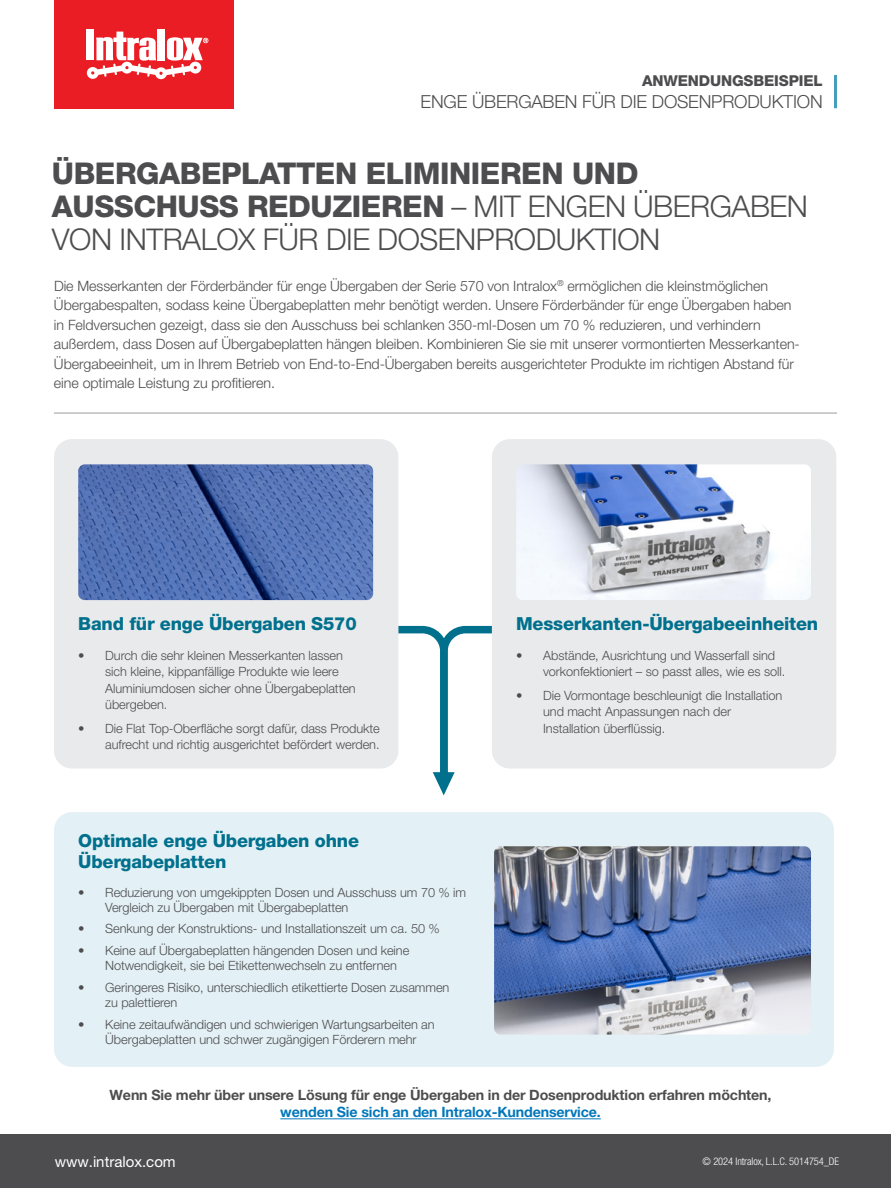
<style>
.page{position:relative;width:891px;height:1188px;background:#fff}
.page>*{position:absolute;margin:0;border:0;box-sizing:border-box;transform-origin:0 0}
.t1{font:300 30px/33px "Helvetica Neue LT Pro";letter-spacing:-.015em;color:#4d4d4f}
.t2{font:800 18px/21px "Helvetica Neue LT Pro";letter-spacing:-.01em;color:#00708d}
.t3{font:300 18px "Helvetica Neue LT Pro";letter-spacing:-.01em;color:#4d4d4f}
.t4{font:800 15px "Helvetica Neue LT Pro";letter-spacing:-.01em;color:#4d4d4f}
.t5{font:15px "Helvetica Neue LT Pro";color:#fff}
.t6{font:300 14.25px/19.5px "Helvetica Neue LT Pro";letter-spacing:-.005em;color:#4d4d4f}
.t7{font:700 14.25px "Helvetica Neue LT Pro";letter-spacing:-.01em;color:#4d4d4f}
.t8{font:700 14.25px "Helvetica Neue LT Pro";letter-spacing:-.01em;color:#0377ba}
.t9{font:300 12.75px/16.5px "Helvetica Neue LT Pro";letter-spacing:-.005em;color:#4d4d4f}
.t10{font:300 condensed 10.5px "Helvetica Neue LT Pro";letter-spacing:-.01em;color:#fff}
.s1{font-weight:800}
</style>
<div class="page">
<div style="left:55px;top:0;width:179px;height:108px;background:#ea1c24"></div>
<div style="left:87px;top:29px;width:7px;height:7px;background:#fff"></div>
<div style="left:158px;top:29px;width:7px;height:31px;background:#fff"></div>
<svg style="left:87px;top:32px;width:121px;height:47px"></svg>
<div style="left:0;top:1134px;width:891px;height:54px;background:#4d4d4f"></div>
<hr style="left:834px;top:75px;width:3px;height:33px;background:#479ebc">
<hr style="left:54px;top:412px;width:783px;height:2px;background:#a5a7aa">
<svg style="left:396px;top:622px;width:96px;height:173px"></svg>
<div style="left:54px;top:812px;width:780px;height:255px;background:#e3f0f5;border-radius:18px"></div>
<div style="left:54px;top:439px;width:344px;height:330px;background:#e8eaeb;border-radius:18px"></div>
<div style="left:492px;top:439px;width:344px;height:330px;background:#e8eaeb;border-radius:18px"></div>
<img style="left:494px;top:846px;width:317px;height:189px">
<img style="left:78px;top:464px;width:295px;height:136px">
<img style="left:516px;top:464px;width:295px;height:136px">
<hr style="left:280px;top:1118px;width:321px;height:1px;background:#0377ba">
<p class="t4" style="left:642px;top:71px;width:182px">ANWENDUNGSBEISPIEL</p>
<h2 class="t3" style="left:421px;top:91px;width:404px">ENGE ÜBERGABEN FÜR DIE DOSENPRODUKTION</h2>
<h1 class="t1" style="left:52px;top:156px;width:758px"><span class="s1">ÜBERGABEPLATTEN ELIMINIEREN UND<br>AUSSCHUSS REDUZIEREN</span> – MIT ENGEN ÜBERGABEN<br>VON INTRALOX FÜR DIE DOSENPRODUKTION</h1>
<p class="t6" style="left:54px;top:276px;width:747px">Die Messerkanten der Förderbänder für enge Übergaben der Serie 570 von Intralox<sup>®</sup> ermöglichen die kleinstmöglichen Übergabespalten, sodass keine Übergabeplatten mehr benötigt werden. Unsere Förderbänder für enge Übergaben haben in Feldversuchen gezeigt, dass sie den Ausschuss bei schlanken 350-ml-Dosen um 70 % reduzieren, und verhindern außerdem, dass Dosen auf Übergabeplatten hängen bleiben. Kombinieren Sie sie mit unserer vormontierten Messerkanten-Übergabeeinheit, um in Ihrem Betrieb von End-to-End-Übergaben bereits ausgerichteter Produkte im richtigen Abstand für eine optimale Leistung zu profitieren.</p>
<h2 class="t2" style="left:78px;top:613px;width:280px">Band für enge Übergaben S570</h2>
<p class="t9" style="left:105px;top:647px;width:252px;text-indent:-27px">• Durch die sehr kleinen Messerkanten lassen sich kleine, kippanfällige Produkte wie leere Aluminiumdosen sicher ohne Übergabeplatten übergeben.</p>
<p class="t9" style="left:78px;top:719px;width:303px;text-align:right">• Die Flat Top-Oberfläche sorgt dafür, dass Produkte aufrecht und richtig ausgerichtet befördert werden.</p>
<h2 class="t2" style="left:78px;top:830px;width:282px">Optimale enge Übergaben ohne<br>Übergabeplatten</h2>
<p class="t9" style="left:105px;top:884px;width:362px;line-height:15px;text-indent:-27px">• Reduzierung von umgekippten Dosen und Ausschuss um 70 % im<br>Vergleich zu Übergaben mit Übergabeplatten</p>
<p class="t9" style="left:78px;top:920px;width:363px">• Senkung der Konstruktions- und Installationszeit um ca. 50 %</p>
<p class="t9" style="left:105px;top:943px;width:306px;line-height:15px;text-indent:-27px">• Keine auf Übergabeplatten hängenden Dosen und keine<br>Notwendigkeit, sie bei Etikettenwechseln zu entfernen</p>
<p class="t9" style="left:105px;top:980px;width:346px;line-height:15px;text-indent:-27px">• Geringeres Risiko, unterschiedlich etikettierte Dosen zusammen zu palettieren</p>
<p class="t9" style="left:105px;top:1016px;width:331px;line-height:15px;text-indent:-27px">• Keine zeitaufwändigen und schwierigen Wartungsarbeiten an<br>Übergabeplatten und schwer zugängigen Förderern mehr</p>
<h2 class="t2" style="left:516px;top:613px;width:304px">Messerkanten-Übergabeeinheiten</h2>
<p class="t9" style="left:543px;top:647px;width:244px;text-indent:-27px">• Abstände, Ausrichtung und Wasserfall sind vorkonfektioniert – so passt alles, wie es soll.</p>
<p class="t9" style="left:543px;top:686px;width:241px;text-indent:-27px">• Die Vormontage beschleunigt die Installation und macht Anpassungen nach der<br>Installation überflüssig.</p>
<p class="t7" style="left:110px;top:1086px;width:663px">Wenn Sie mehr über unsere Lösung für enge Übergaben in der Dosenproduktion erfahren möchten,</p>
<p class="t8" style="left:280px;top:1104px;width:322px">wenden Sie sich an den Intralox-Kundenservice.</p>
<p class="t5" style="left:55px;top:1152px;width:123px">www.intralox.com</p>
<p class="t10" style="left:703px;top:1155px;width:138px">© 2024 Intralox, L.L.C. 5014754_DE</p>
</div>
